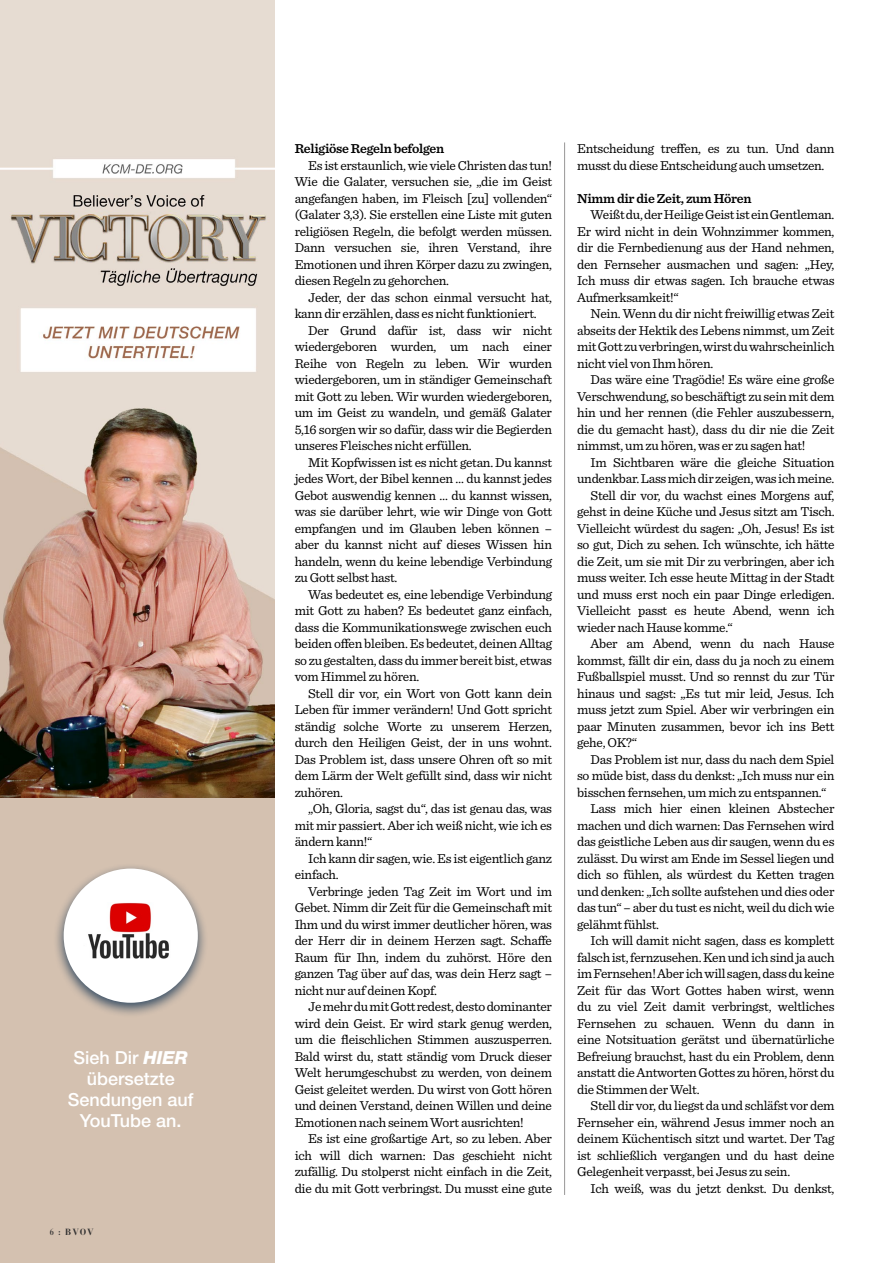
<style>
.page{position:relative;width:893px;height:1263px;background:#fff}
.page>*{position:absolute;margin:0;border:0;box-sizing:border-box;transform-origin:0 0}
.t1{font:500 18px/21px "Helvetica Neue LT Std";color:#fff;text-align:center}
.t2{font:13.5px/16.5px "Sentinel";letter-spacing:-.02em;color:#000;text-align:justify}
.t3{font:600 13.5px "Sentinel";letter-spacing:-.02em;color:#000}
.t4{font:700 9px "Bauer Bodoni Std";color:#333232;scale:.83 1}
.s1{font-weight:800;font-style:italic}
</style>
<div class="page">
<hr style="left:564px;top:142px;width:1px;height:1053px;background:#979696">
<img style="left:0;top:0;width:274px;height:798px">
<div style="left:0;top:798px;width:274px;height:465px;background:#d4c1b0"></div>
<div style="left:53px;top:863px;width:155px;height:155px;background:#02274b;opacity:.75"></div>
<div style="left:66px;top:870px;width:130px;height:131px;background:#fff;border-radius:50%"></div>
<img style="left:88px;top:903px;width:81px;height:56px">
<div style="left:64px;top:868px;width:134px;height:135px;border:4px solid #fff;border-radius:50%"></div>
<h1 class="t1" style="left:68px;top:1047px;width:127px">Sieh Dir <span class="s1">HIER </span>übersetzte<br>Sendungen auf<br>YouTube an.</h1>
<p class="t4" style="left:50px;top:1226px;width:54px">6 : BVOV</p>
<p class="t3" style="left:295px;top:138px;width:151px">Religiöse Regeln befolgen</p>
<p class="t2" style="left:295px;top:156px;width:259px;text-indent:14px">Es ist erstaunlich, wie viele Christen das tun!<br>Wie die Galater, versuchen sie, „die im Geist angefangen haben, im Fleisch [zu] vollenden“ (Galater 3,3). Sie erstellen eine Liste mit guten religiösen Regeln, die befolgt werden müssen.<br>Dann versuchen sie, ihren Verstand, ihre Emotionen und ihren Körper dazu zu zwingen, diesen Regeln zu gehorchen.</p>
<p class="t2" style="left:295px;top:288px;width:259px;text-indent:14px">Jeder, der das schon einmal versucht hat, kann dir erzählen, dass es nicht funktioniert.</p>
<p class="t2" style="left:295px;top:321px;width:259px;text-indent:14px">Der Grund dafür ist, dass wir nicht wiedergeboren wurden, um nach einer Reihe von Regeln zu leben. Wir wurden wiedergeboren, um in ständiger Gemeinschaft mit Gott zu leben. Wir wurden wiedergeboren, um im Geist zu wandeln, und gemäß Galater 5,16 sorgen wir so dafür, dass wir die Begierden unseres Fleisches nicht erfüllen.</p>
<p class="t2" style="left:295px;top:453px;width:259px;text-indent:14px">Mit Kopfwissen ist es nicht getan. Du kannst jedes Wort, der Bibel kennen … du kannst jedes Gebot auswendig kennen … du kannst wissen, was sie darüber lehrt, wie wir Dinge von Gott empfangen und im Glauben leben können – aber du kannst nicht auf dieses Wissen hin handeln, wenn du keine lebendige Verbindung zu Gott selbst hast.</p>
<p class="t2" style="left:295px;top:585px;width:259px;text-indent:14px">Was bedeutet es, eine lebendige Verbindung mit Gott zu haben? Es bedeutet ganz einfach, dass die Kommunikationswege zwischen euch beiden offen bleiben. Es bedeutet, deinen Alltag so zu gestalten, dass du immer bereit bist, etwas vom Himmel zu hören.</p>
<p class="t2" style="left:295px;top:684px;width:259px;text-indent:14px">Stell dir vor, ein Wort von Gott kann dein Leben für immer verändern! Und Gott spricht ständig solche Worte zu unserem Herzen, durch den Heiligen Geist, der in uns wohnt.<br>Das Problem ist, dass unsere Ohren oft so mit dem Lärm der Welt gefüllt sind, dass wir nicht zuhören.</p>
<p class="t2" style="left:295px;top:799px;width:259px;text-indent:14px">„Oh, Gloria, sagst du“, das ist genau das, was mit mir passiert. Aber ich weiß nicht, wie ich es ändern kann!“</p>
<p class="t2" style="left:295px;top:849px;width:259px;text-indent:14px">Ich kann dir sagen, wie. Es ist eigentlich ganz einfach.</p>
<p class="t2" style="left:295px;top:882px;width:259px;text-indent:14px">Verbringe jeden Tag Zeit im Wort und im Gebet. Nimm dir Zeit für die Gemeinschaft mit Ihm und du wirst immer deutlicher hören, was der Herr dir in deinem Herzen sagt. Schaffe Raum für Ihn, indem du zuhörst. Höre den ganzen Tag über auf das, was dein Herz sagt – nicht nur auf deinen Kopf.</p>
<p class="t2" style="left:295px;top:997px;width:259px;text-indent:14px">Je mehr du mit Gott redest, desto dominanter wird dein Geist. Er wird stark genug werden, um die fleischlichen Stimmen auszusperren.<br>Bald wirst du, statt ständig vom Druck dieser Welt herumgeschubst zu werden, von deinem Geist geleitet werden. Du wirst von Gott hören und deinen Verstand, deinen Willen und deine Emotionen nach seinem Wort ausrichten!</p>
<p class="t2" style="left:295px;top:1129px;width:259px;text-indent:14px">Es ist eine großartige Art, so zu leben. Aber ich will dich warnen: Das geschieht nicht zufällig. Du stolperst nicht einfach in die Zeit, die du mit Gott verbringst. Du musst eine gute</p>
<p class="t2" style="left:577px;top:140px;width:259px">Entscheidung treffen, es zu tun. Und dann musst du diese Entscheidung auch umsetzen.</p>
<p class="t3" style="left:577px;top:188px;width:176px">Nimm dir die Zeit, zum Hören</p>
<p class="t2" style="left:577px;top:206px;width:259px;text-indent:14px">Weißt du, der Heilige Geist ist ein Gentleman.<br>Er wird nicht in dein Wohnzimmer kommen, dir die Fernbedienung aus der Hand nehmen, den Fernseher ausmachen und sagen: „Hey, Ich muss dir etwas sagen. Ich brauche etwas Aufmerksamkeit!“</p>
<p class="t2" style="left:577px;top:305px;width:259px;text-indent:14px">Nein. Wenn du dir nicht freiwillig etwas Zeit abseits der Hektik des Lebens nimmst, um Zeit mit Gott zu verbringen, wirst du wahrscheinlich nicht viel von Ihm hören.</p>
<p class="t2" style="left:577px;top:371px;width:259px;text-indent:14px">Das wäre eine Tragödie! Es wäre eine große Verschwendung, so beschäftigt zu sein mit dem hin und her rennen (die Fehler auszubessern, die du gemacht hast), dass du dir nie die Zeit nimmst, um zu hören, was er zu sagen hat!</p>
<p class="t2" style="left:591px;top:453px;width:245px">Im Sichtbaren wäre die gleiche Situation</p>
<p class="t2" style="left:577px;top:470px;width:259px">undenkbar. Lass mich dir zeigen, was ich meine.</p>
<p class="t2" style="left:591px;top:486px;width:245px">Stell dir vor, du wachst eines Morgens auf,</p>
<p class="t2" style="left:577px;top:503px;width:259px">gehst in deine Küche und Jesus sitzt am Tisch.</p>
<p class="t2" style="left:577px;top:519px;width:259px">Vielleicht würdest du sagen: „Oh, Jesus! Es ist</p>
<p class="t2" style="left:577px;top:536px;width:259px">so gut, Dich zu sehen. Ich wünschte, ich hätte</p>
<p class="t2" style="left:577px;top:552px;width:259px">die Zeit, um sie mit Dir zu verbringen, aber ich</p>
<p class="t2" style="left:577px;top:569px;width:259px">muss weiter. Ich esse heute Mittag in der Stadt</p>
<p class="t2" style="left:577px;top:585px;width:259px">und muss erst noch ein paar Dinge erledigen.</p>
<p class="t2" style="left:577px;top:602px;width:259px">Vielleicht passt es heute Abend, wenn ich</p>
<p class="t2" style="left:577px;top:618px;width:157px">wieder nach Hause komme.“</p>
<p class="t2" style="left:591px;top:635px;width:245px">Aber am Abend, wenn du nach Hause</p>
<p class="t2" style="left:577px;top:651px;width:259px">kommst, fällt dir ein, dass du ja noch zu einem</p>
<p class="t2" style="left:577px;top:668px;width:259px">Fußballspiel musst. Und so rennst du zur Tür</p>
<p class="t2" style="left:577px;top:684px;width:259px">hinaus und sagst: „Es tut mir leid, Jesus. Ich</p>
<p class="t2" style="left:577px;top:701px;width:259px">muss jetzt zum Spiel. Aber wir verbringen ein</p>
<p class="t2" style="left:577px;top:717px;width:259px">paar Minuten zusammen, bevor ich ins Bett</p>
<p class="t2" style="left:577px;top:734px;width:61px">gehe, OK?“</p>
<p class="t2" style="left:591px;top:750px;width:245px">Das Problem ist nur, dass du nach dem Spiel</p>
<p class="t2" style="left:577px;top:767px;width:259px">so müde bist, dass du denkst: „Ich muss nur ein</p>
<p class="t2" style="left:577px;top:783px;width:251px">bisschen fernsehen, um mich zu entspannen.“</p>
<p class="t2" style="left:591px;top:800px;width:245px">Lass mich hier einen kleinen Abstecher</p>
<p class="t2" style="left:577px;top:816px;width:259px">machen und dich warnen: Das Fernsehen wird</p>
<p class="t2" style="left:577px;top:833px;width:259px">das geistliche Leben aus dir saugen, wenn du es</p>
<p class="t2" style="left:577px;top:849px;width:259px">zulässt. Du wirst am Ende im Sessel liegen und</p>
<p class="t2" style="left:577px;top:866px;width:259px">dich so fühlen, als würdest du Ketten tragen</p>
<p class="t2" style="left:577px;top:882px;width:259px">und denken: „Ich sollte aufstehen und dies oder</p>
<p class="t2" style="left:577px;top:899px;width:259px">das tun“ – aber du tust es nicht, weil du dich wie</p>
<p class="t2" style="left:577px;top:915px;width:84px">gelähmt fühlst.</p>
<p class="t2" style="left:591px;top:932px;width:245px">Ich will damit nicht sagen, dass es komplett</p>
<p class="t2" style="left:577px;top:948px;width:259px">falsch ist, fernzusehen. Ken und ich sind ja auch</p>
<p class="t2" style="left:577px;top:964px;width:259px">im Fernsehen! Aber ich will sagen, dass du keine</p>
<p class="t2" style="left:577px;top:981px;width:259px">Zeit für das Wort Gottes haben wirst, wenn</p>
<p class="t2" style="left:577px;top:997px;width:259px">du zu viel Zeit damit verbringst, weltliches</p>
<p class="t2" style="left:577px;top:1014px;width:259px">Fernsehen zu schauen. Wenn du dann in</p>
<p class="t2" style="left:577px;top:1030px;width:259px">eine Notsituation gerätst und übernatürliche</p>
<p class="t2" style="left:577px;top:1047px;width:259px">Befreiung brauchst, hast du ein Problem, denn</p>
<p class="t2" style="left:577px;top:1063px;width:259px">anstatt die Antworten Gottes zu hören, hörst du</p>
<p class="t2" style="left:577px;top:1080px;width:124px">die Stimmen der Welt.</p>
<p class="t2" style="left:591px;top:1096px;width:245px">Stell dir vor, du liegst da und schläfst vor dem</p>
<p class="t2" style="left:577px;top:1113px;width:259px">Fernseher ein, während Jesus immer noch an</p>
<p class="t2" style="left:577px;top:1129px;width:259px">deinem Küchentisch sitzt und wartet. Der Tag</p>
<p class="t2" style="left:577px;top:1146px;width:259px">ist schließlich vergangen und du hast deine</p>
<p class="t2" style="left:577px;top:1162px;width:215px">Gelegenheit verpasst, bei Jesus zu sein.</p>
<p class="t2" style="left:591px;top:1179px;width:245px">Ich weiß, was du jetzt denkst. Du denkst,</p>
</div>
